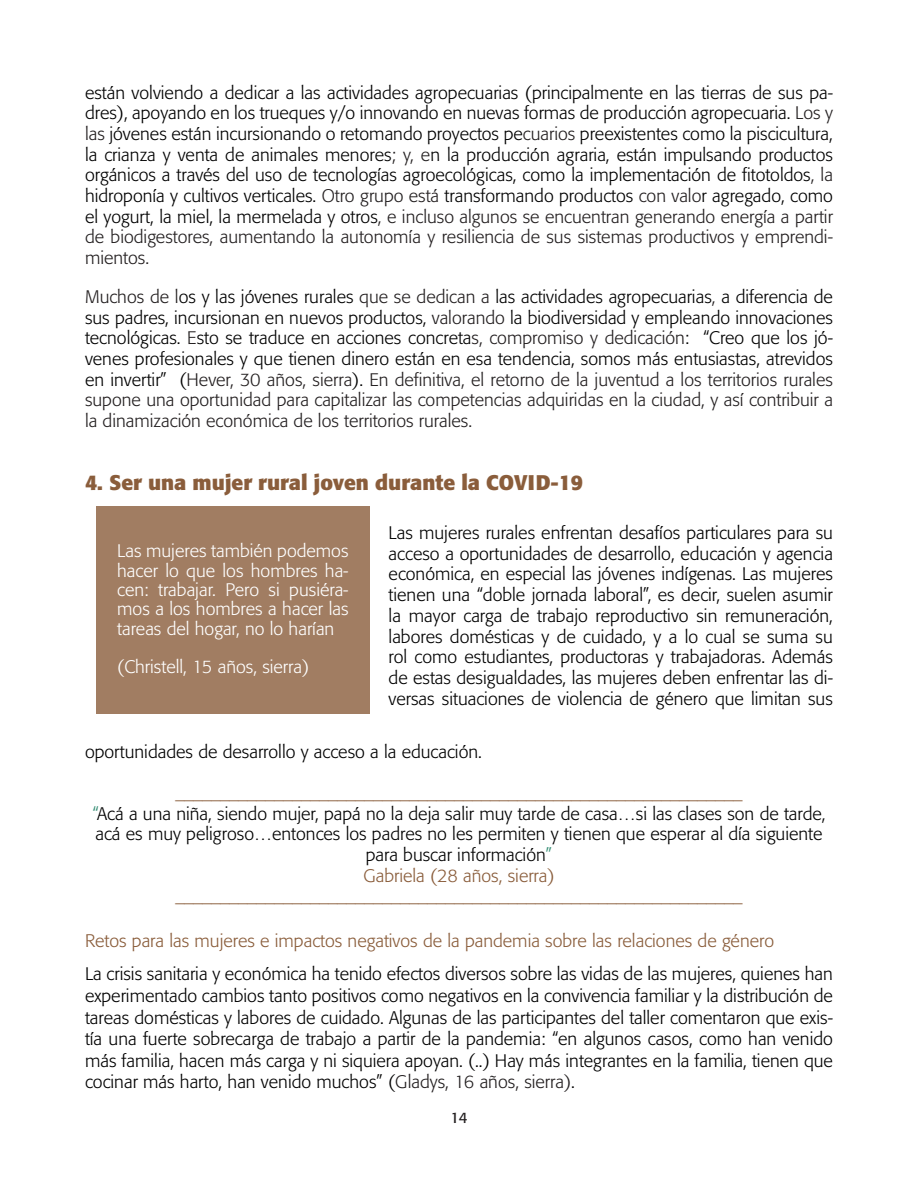
<style>
.page{position:relative;width:918px;height:1188px;background:#fff}
.page>*{position:absolute;margin:0;border:0;box-sizing:border-box;transform-origin:0 0}
.t1{font:700 21px "Formata";color:#8a5d3b}
.t2{font:300 18px/20.7px "Formata";color:#000;text-align:justify}
.Heading_2{font:300 18px "Formata";color:#8a5d3b}
.t3{font:300 18px/19.4px "Formata";color:#fff;text-align:justify}
.t4{font:15px "Formata";color:#231f20}
.s1{color:#231f20}
.s2{color:#318b71}
</style>
<div class="page">
<div style="left:96px;top:506px;width:274px;height:208px;background:#a17d62"></div>
<p class="t2" style="left:85px;top:82px;width:749px">están volviendo a dedicar a las actividades agropecuarias (principalmente en las tierras de sus pa&shy;dres), apoyando en los trueques y/o innovando en nuevas formas de producción agropecuaria. <span class="s1">Los y las</span> jóvenes están incursionando o retomando proyectos pe<span class="s1">cuarios</span> preexistentes como la piscicultura, la crianza y venta de animales menores<span class="s1">; y, e</span>n la producción agraria, están impulsando productos orgánicos a través del uso de tecnologías agroecológicas, como la implementación de fitotoldos<span class="s1">, la </span>hidroponía y cultivos verticales. <span class="s1">Otro grupo está</span> transformando productos <span class="s1">con valo</span>r agregado, como el yogurt, la miel, la mermelada y otros<span class="s1">, e incluso algunos se encuentran generando energía a partir de biodigestores, aumentando la autonomía y resiliencia de sus sistemas productivos y emprendi&shy;mientos.</span></p>
<p class="t2" style="left:85px;top:286px;width:749px"><span class="s1">Muchos de l</span>os y las jóvenes rurales <span class="s1">que se dedican a</span> las actividades agropecuarias<span class="s1">,</span> a diferencia de sus padres, incursionan en nuevos productos, <span class="s1">valorando</span> la biodiversidad y empleando innovaciones tecnológicas. <span class="s1">E</span>sto se traduce en acciones concreta<span class="s1">s, compromiso y dedicación</span>: “Creo que los jó&shy;venes profesionales y que tienen dinero están en esa tendencia, somos más entusiastas, atrevidos en invertir” (<span class="s1">Hever, 30 años, sierra</span>). <span class="s1">En definitiva, el retorno de la juventud a los territorios rurales supone una oportunidad para capitalizar las competencias adquiridas en la ciudad, y así contribuir a la dinamización económica de los territorios rurales.</span></p>
<p class="t1" style="left:85px;top:469px;width:499px">4. Ser una mujer rural joven durante la COVID-19</p>
<p class="t2" style="left:389px;top:523px;width:446px">Las mujeres rurales enfrentan desafíos particulares para su acceso a oportunidades de desarrollo, educación y agencia económica, en especial las jóvenes indígenas. Las mujeres tienen una “doble jornada laboral”, es decir, suelen asumir la mayor carga de trabajo reproductivo sin remuneración, labores domésticas y de cuidado, y a lo cual se suma su rol como estudiantes, productoras y trabajadoras. Además de estas desigualdades, las mujeres deben enfrentar las di&shy;versas situaciones de violencia de género que limitan sus</p>
<p class="t3" style="left:117px;top:541px;width:233px">Las mujeres también podemos hacer lo que los hombres ha&shy;cen: trabajar. Pero si pusiéra&shy;mos a los hombres a hacer las tareas del hogar, no lo harían</p>
<p class="t3" style="left:117px;top:658px;width:194px">(Christell, 15 años, sierra)</p>
<p class="t2" style="left:85px;top:741px;width:398px">oportunidades de desarrollo y acceso a la educación.</p>
<p class="Heading_2" style="left:176px;top:782px;width:568px">_______________________________________________________________</p>
<p class="t2" style="left:92px;top:803px;width:735px;text-align:center"><span class="s2">“</span>Acá a una niña, siendo mujer, papá no la deja salir muy tarde de casa…si las clases son de tarde, acá es muy peligroso…entonces los padres no les permiten y tienen que esperar al día siguiente para buscar información<span class="s2">”</span></p>
<p class="Heading_2" style="left:363px;top:865px;width:193px">Gabriela (28 años, sierra)</p>
<p class="Heading_2" style="left:176px;top:886px;width:568px">_______________________________________________________________</p>
<p class="Heading_2" style="left:85px;top:930px;width:691px">Retos para las mujeres e impactos negativos de la pandemia sobre las relaciones de género</p>
<p class="t2" style="left:85px;top:964px;width:749px;line-height:21.6px">La crisis sanitaria y económica ha tenido efectos diversos sobre las vidas de las mujeres, quienes han experimentado cambios tanto positivos como negativos en la convivencia familiar y la distribución de tareas domésticas y labores de cuidado. Algunas de las participantes del taller comentaron que exis&shy;tía una fuerte sobrecarga de trabajo a partir de la pandemia: “en algunos casos, como han venido más familia, hacen más carga y ni siquiera apoyan. (..) Hay más integrantes en la familia, tienen que cocinar más harto, han venido muchos” (<span class="s1">Gladys, 16 años, sierra)</span>.</p>
<p class="t4" style="left:451px;top:1108px;width:18px">14</p>
</div>
